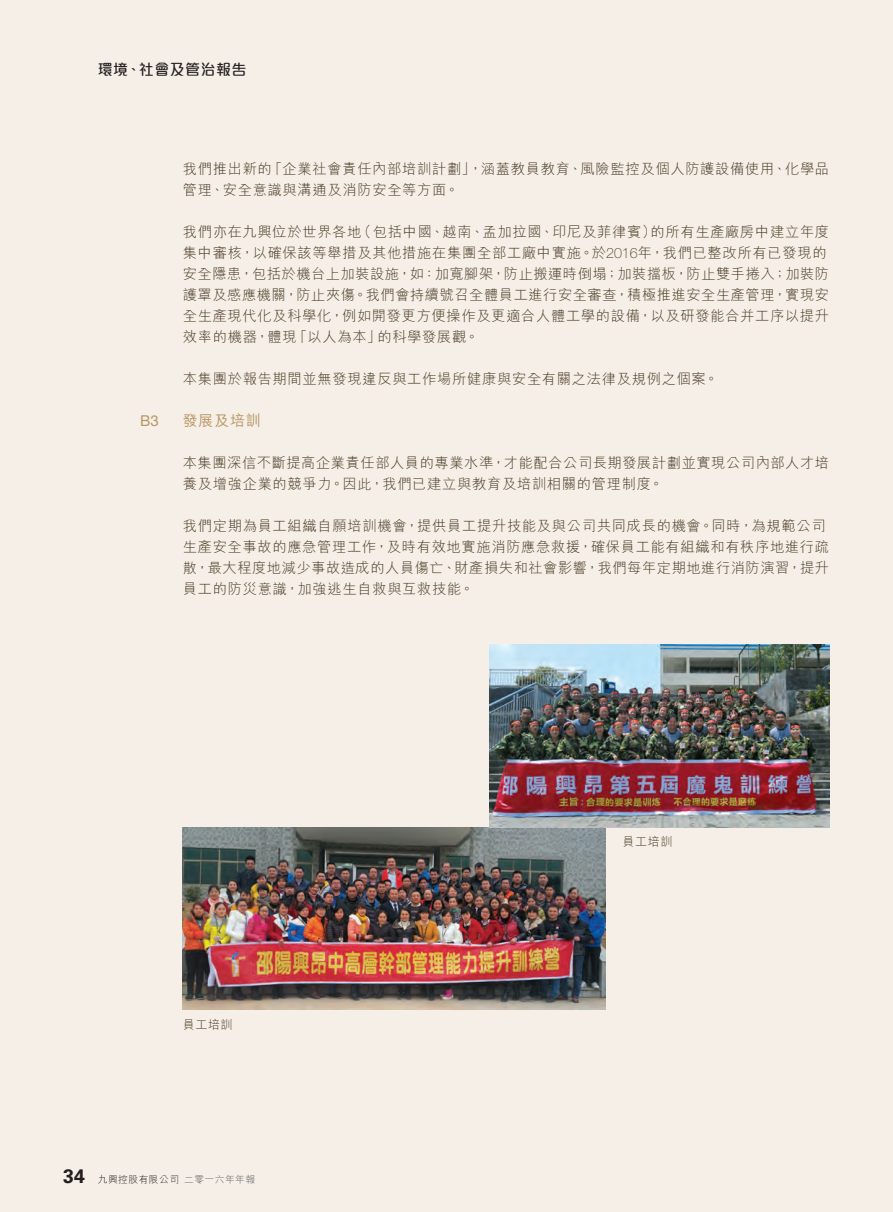
<style>
.page{position:relative;width:893px;height:1212px;background:#f5efe7}
.page>*{position:absolute;margin:0;border:0;box-sizing:border-box;transform-origin:0 0}
.t1{font:15px "M Elle HK Medium B5 pc H";letter-spacing:.03em;color:#231f20}
.t2{font:15px "M Hei HK Medium B5 pc H";letter-spacing:.05em;color:#b99764}
.t3{font:15px "Helvetica Neue LT Std";color:#b99764}
.t4{font:14.25px/21px "M Hei HK Light B5 pc H";letter-spacing:.05em;color:#473620}
.t5{font:12px "M Hei HK Light B5 pc H";letter-spacing:.05em;color:#473620}
.t6{font:9.75px "M Hei HK Light B5 pc H";letter-spacing:.05em;color:#231f20}
.s1{font-family:"Helvetica Neue LT Std";font-weight:100}
.s2{font-family:"Univers LT Std";font-weight:700;font-size:19.5px}
.s3{color:#57585a}
</style>
<div class="page">
<img style="left:183px;top:827px;width:423px;height:183px">
<img style="left:490px;top:644px;width:339px;height:183px">
<p class="t1" style="left:98px;top:64px;width:150px">環境、社會及管治報告</p>
<p class="t4" style="left:183px;top:160px;width:648px">我們推出新的「企業社會責任內部培訓計劃」，涵蓋教員教育、風險監控及個人防護設備使用、化學品管理、安全意識與溝通及消防安全等方面。</p>
<p class="t4" style="left:183px;top:223px;width:648px">我們亦在九興位於世界各地（包括中國、越南、孟加拉國、印尼及菲律賓）的所有生產廠房中建立年度集中審核，以確保該等舉措及其他措施在集團全部工廠中實施。於<span class="s1">2016</span>年，我們已整改所有已發現的安全隱患，包括於機台上加裝設施，如：加寬腳架，防止搬運時倒塌；加裝擋板，防止雙手捲入；加裝防護罩及感應機關，防止夾傷。我們會持續號召全體員工進行安全審查，積極推進安全生產管理，實現安全生產現代化及科學化，例如開發更方便操作及更適合人體工學的設備，以及研發能合并工序以提升效率的機器，體現「以人為本」的科學發展觀。</p>
<p class="t4" style="left:183px;top:370px;width:537px">本集團於報告期間並無發現違反與工作場所健康與安全有關之法律及規例之個案。</p>
<p class="t3" style="left:140px;top:412px;width:20px">B3</p>
<p class="t2" style="left:183px;top:415px;width:79px">發展及培訓</p>
<p class="t4" style="left:183px;top:454px;width:648px">本集團深信不斷提高企業責任部人員的專業水準，才能配合公司長期發展計劃並實現公司內部人才培養及增強企業的競爭力。因此，我們已建立與教育及培訓相關的管理制度。</p>
<p class="t4" style="left:183px;top:517px;width:648px">我們定期為員工組織自願培訓機會，提供員工提升技能及與公司共同成長的機會。同時，為規範公司生產安全事故的應急管理工作，及時有效地實施消防應急救援，確保員工能有組織和有秩序地進行疏散，最大程度地減少事故造成的人員傷亡、財產損失和社會影響，我們每年定期地進行消防演習，提升員工的防災意識，加強逃生自救與互救技能。</p>
<p class="t5" style="left:183px;top:1020px;width:51px">員工培訓</p>
<p class="t6" style="left:63px;top:1176px;width:194px"><span class="s2">34</span> 九興控股有限公司<span class="s3">二零一六年年報</span></p>
<p class="t5" style="left:622px;top:837px;width:51px">員工培訓</p>
</div>
